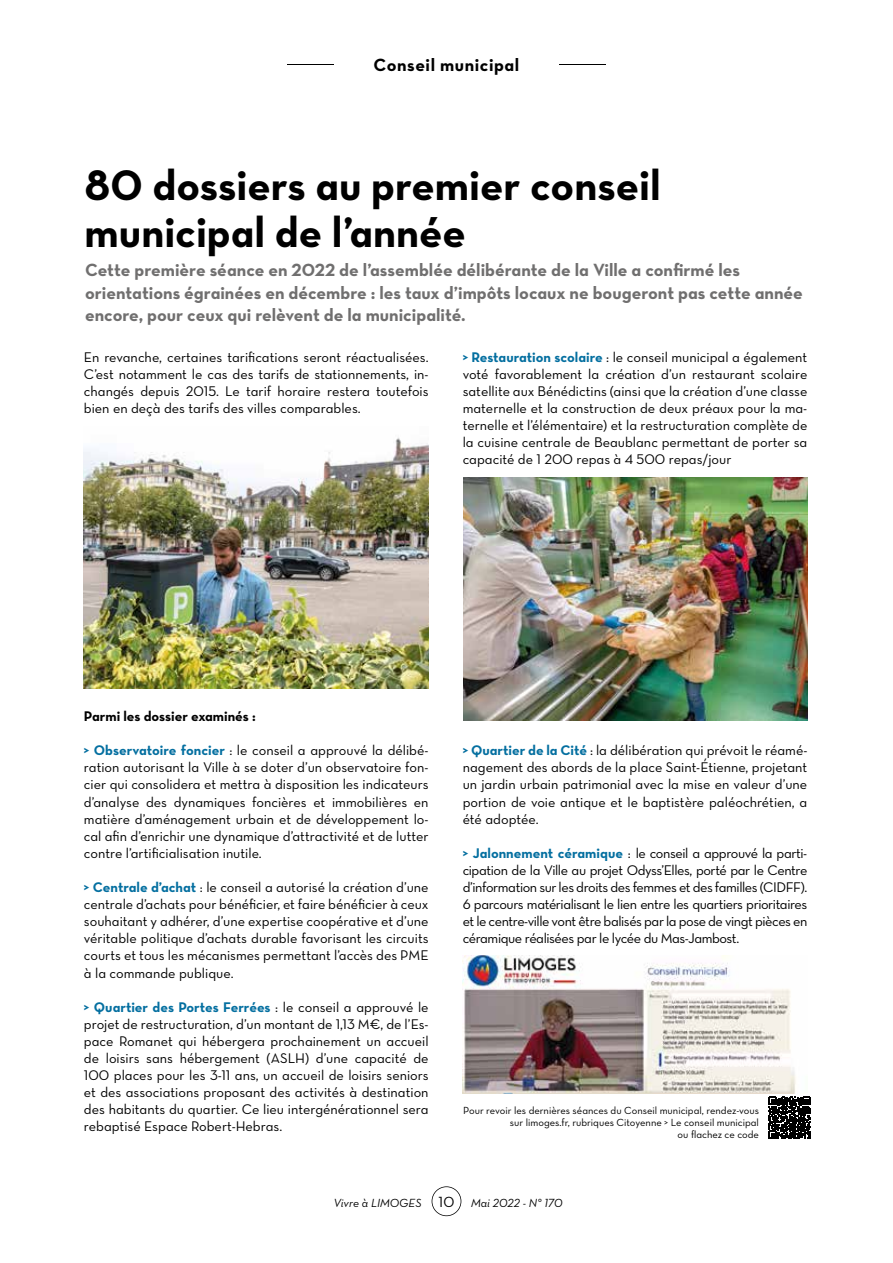
<style>
.page{position:relative;width:893px;height:1263px;background:#fff}
.page>*{position:absolute;margin:0;border:0;box-sizing:border-box;transform-origin:0 0}
.t1{font:43.5px/46.5px "Neutra Text Bold Alt";color:#000}
.t2{font:18px/22.5px "Neutra Text Bold Alt";color:#706f6f}
.t3{font:18px "Neutra Text Bold Alt";letter-spacing:.03em;color:#000}
.t4{font:14.25px/17.1px "Neutra Text Book Alt";color:#000;text-align:justify}
.t5{font:14.25px "Neutra Text Bold Alt";color:#046fa0}
.t6{font:14.25px "Neutra Text Bold Alt";color:#000}
.t7{font:12px "Neutra Text Book Italic Alt";color:#000}
.t8{font:10.5px/12px "Neutra Text Book Alt";color:#000;text-align:right}
.s1{font-family:"Neutra Text Bold Alt";color:#046fa0}
.s2{font-family:"Neutra Text Book Alt";color:#000}
.s3{font-family:"Neutra Text Book Alt";font-size:15px}
</style>
<div class="page">
<img style="left:84px;top:437px;width:344px;height:252px">
<img style="left:463px;top:477px;width:345px;height:244px">
<img style="left:463px;top:955px;width:333px;height:138px">
<svg style="left:769px;top:1097px;width:42px;height:42px"></svg>
<hr style="left:287px;top:64px;width:47px;height:1px;background:#000">
<hr style="left:559px;top:64px;width:47px;height:1px;background:#000">
<svg style="left:432px;top:1186px;width:29px;height:30px"></svg>
<p class="t3" style="left:374px;top:54px;width:147px">Conseil municipal</p>
<h1 class="t1" style="left:84px;top:161px;width:578px">80 dossiers au premier conseil municipal de l’année</h1>
<p class="t2" style="left:85px;top:259px;width:719px">Cette première séance en 2022 de l’assemblée délibérante de la Ville a confirmé les orientations égrainées en décembre : les taux d’impôts locaux ne bougeront pas cette année encore, pour ceux qui relèvent de la municipalité.</p>
<p class="t4" style="left:84px;top:348px;width:346px">En revanche, certaines tarifications seront réactualisées.<br>C’est notamment le cas des tarifs de stationnements, in&shy;changés depuis 2015. Le tarif horaire restera toutefois bien en deçà des tarifs des villes comparables.</p>
<p class="t4" style="left:463px;top:348px;width:346px"><span class="s1">&gt; Restauration scolaire</span> : le conseil municipal a également voté favorablement la création d’un restaurant scolaire satellite aux Bénédictins (ainsi que la création d’une classe maternelle et la construction de deux préaux pour la ma&shy;ternelle et l’élémentaire) et la restructuration complète de la cuisine centrale de Beaublanc permettant de porter sa capacité de 1 200 repas à 4 500 repas/jour</p>
<p class="t6" style="left:84px;top:707px;width:173px">Parmi les dossier examinés :</p>
<p class="t4" style="left:84px;top:741px;width:346px"><span class="s1">&gt; Observatoire foncier</span> : le conseil a approuvé la délibé&shy;ration autorisant la Ville à se doter d’un observatoire fon&shy;cier qui consolidera et mettra à disposition les indicateurs d’analyse des dynamiques foncières et immobilières en matière d’aménagement urbain et de développement lo&shy;cal afin d’enrichir une dynamique d’attractivité et de lutter contre l’artificialisation inutile.</p>
<p class="t4" style="left:84px;top:878px;width:346px"><span class="s1">&gt; Centrale d’achat</span> : le conseil a autorisé la création d’une centrale d’achats pour bénéficier, et faire bénéficier à ceux souhaitant y adhérer, d’une expertise coopérative et d’une véritable politique d’achats durable favorisant les circuits courts et tous les mécanismes permettant l’accès des PME à la commande publique.</p>
<p class="t5" style="left:84px;top:998px;width:346px">&gt; Quartier des Portes Ferrées <span class="s2">: le conseil a approuvé le</span></p>
<p class="t4" style="left:84px;top:1015px;width:346px">projet de restructuration, d’un montant de 1,13 M€, de l’Es&shy;pace Romanet qui hébergera prochainement un accueil de loisirs sans hébergement (ASLH) d’une capacité de 100 places pour les 3-11 ans, un accueil de loisirs seniors et des associations proposant des activités à destination des habitants du quartier. Ce lieu intergénérationnel sera rebaptisé Espace Robert-Hebras.</p>
<p class="t4" style="left:463px;top:741px;width:346px"><span class="s1">&gt; Quartier de la Cité</span> : la délibération qui prévoit le réamé&shy;nagement des abords de la place Saint-Étienne, projetant un jardin urbain patrimonial avec la mise en valeur d’une portion de voie antique et le baptistère paléochrétien, a été adoptée.</p>
<p class="t4" style="left:463px;top:844px;width:346px"><span class="s1">&gt; Jalonnement céramique</span> : le conseil a approuvé la parti&shy;cipation de la Ville au projet Odyss’Elles, porté par le Centre d’information sur les droits des femmes et des familles (CIDFF).<br>6 parcours matérialisant le lien entre les quartiers prioritaires et le centre-ville vont être balisés par la pose de vingt pièces en céramique réalisées par le lycée du Mas-Jambost.</p>
<p class="t8" style="left:463px;top:1104px;width:297px">Pour revoir les dernières séances du Conseil municipal, rendez-vous sur limoges.fr, rubriques Citoyenne &gt; Le conseil municipal<br>ou flachez ce code</p>
<p class="t7" style="left:334px;top:1195px;width:230px">Vivre à LIMOGES <span class="s3">10</span> Mai 2022 - N° 170</p>
</div>
